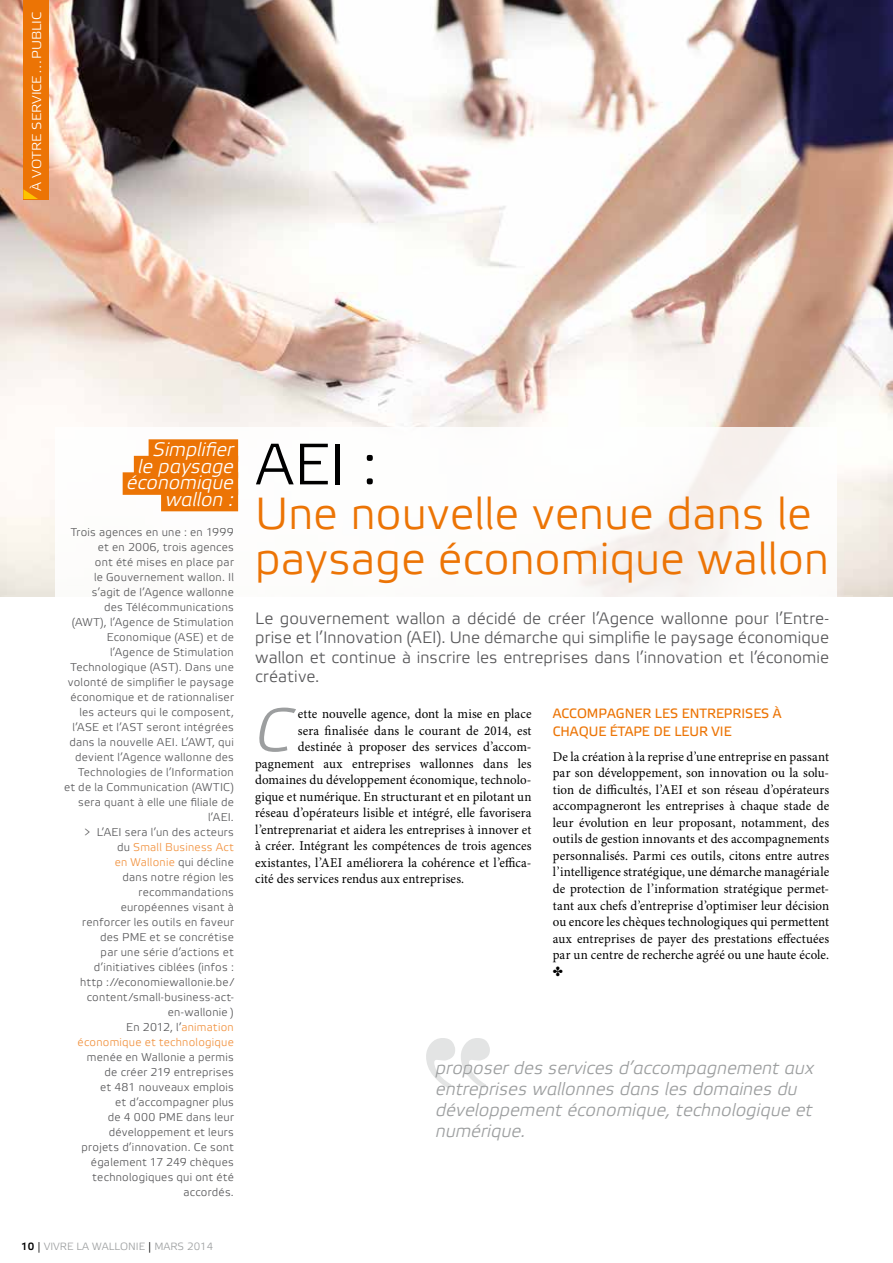
<style>
.page{position:relative;width:893px;height:1263px;background:#fff}
.page>*{position:absolute;margin:0;border:0;box-sizing:border-box;transform-origin:0 0}
.t1{font:italic 300 60.9px "Etelka";color:#9c9e9f}
.t2{font:58.35px "Etelka Light Pro";color:#000}
.t3{font:45px/45px "Etelka Light Pro";color:#ec7405}
.t4{font:italic 300 19.5px/16.5px "Etelka";color:#fff;text-align:right}
.t5{font:italic 300 18px/21px "Etelka";color:#9c9e9f}
.t6{font:16.5px/19.5px "Etelka Light Pro";letter-spacing:.005em;color:#58585a;text-align:justify}
.t7{font:13.5px/16.5px "Minion Pro";letter-spacing:.01em;color:#000;text-align:justify;scale:.96 1}
.t8{font:13.5px/18px "Etelka Text Pro";color:#ec7405;scale:.96 1}
.t9{font:12.9px "Etelka Light Pro";color:#fff;scale:1.05 1}
.t10{font:11.25px/15px "Etelka Light Pro";letter-spacing:.025em;color:#58585a;text-align:right}
.t11{font:10.5px "Etelka Light Pro";color:#9c9e9f}
.s1{color:#f1923f}
.s2{font-weight:700;color:#000}
.s3{color:#000}
</style>
<div class="page">
<svg style="left:426px;top:1038px;width:64px;height:50px"></svg>
<img style="left:0;top:0;width:893px;height:597px">
<div style="left:23px;top:0;width:26px;height:199px;background:#ec7405"></div>
<svg style="left:23px;top:189px;width:15px;height:10px"></svg>
<div style="left:55px;top:427px;width:781px;height:174px;background:#fff"></div>
<div style="left:149px;top:439px;width:89px;height:23px;background:#ec7405"></div>
<div style="left:134px;top:456px;width:104px;height:22px;background:#ec7405"></div>
<div style="left:123px;top:472px;width:115px;height:23px;background:#ec7405"></div>
<div style="left:161px;top:489px;width:77px;height:22px;background:#ec7405"></div>
<p class="t9" style="left:30px;top:190px;width:172px;rotate:-90deg">À VOTRE SERVICE…PUBLIC</p>
<h3 class="t4" style="left:127px;top:442px;width:108px">Simplifier<br>le paysage économique wallon :</h3>
<p class="t10" style="left:64px;top:525px;width:171px">Trois agences en une : en 1999 et en 2006, trois agences<br>ont été mises en place par<br>le Gouvernement wallon. Il s’agit de l’Agence wallonne<br>des Télécommunications<br>(AWT), l’Agence de Stimulation<br>Economique (ASE) et de l’Agence de Stimulation<br>Technologique (AST). Dans une volonté de simplifier le paysage économique et de rationnaliser les acteurs qui le composent, l’ASE et l’AST seront intégrées dans la nouvelle AEI. L’AWT, qui devient l’Agence wallonne des<br>Technologies de l’Information<br>et de la Communication (AWTIC) sera quant à elle une filiale de l’AEI.<br>&gt; L’AEI sera l’un des acteurs<br>du <span class="s1">Small Business Act<br>en Wallonie</span> qui décline<br>dans notre région les recommandations<br>européennes visant à<br>renforcer les outils en faveur des PME et se concrétise<br>par une série d’actions et d’initiatives ciblées (infos :<br>http ://economiewallonie.be/ content/small-business-act&shy;en-wallonie )<br>En 2012, l’<span class="s1">animation économique et technologique</span></p>
<p class="t10" style="left:82px;top:1050px;width:154px">menée en Wallonie a permis de créer 219 entreprises<br>et 481 nouveaux emplois<br>et d’accompagner plus<br>de 4 000 PME dans leur développement et leurs projets d’innovation. Ce sont également 17 249 chèques technologiques qui ont été accordés.</p>
<p class="t11" style="left:21px;top:1240px;width:193px"><span class="s2">10</span> <span class="s3">|</span> VIVRE LA WALLONIE <span class="s3">|</span> MARS 2014</p>
<h2 class="t2" style="left:255px;top:433px;width:124px">AEI :</h2>
<h3 class="t3" style="left:255px;top:494px;width:576px">Une nouvelle venue dans le paysage économique wallon</h3>
<p class="t6" style="left:255px;top:609px;width:576px">Le gouvernement wallon a décidé de créer l’Agence wallonne pour l’Entre&shy;prise et l’Innovation (AEI). Une démarche qui simplifie le paysage économique wallon et continue à inscrire les entreprises dans l’innovation et l’économie créative.</p>
<h1 class="t1" style="left:255px;top:695px;width:38px">C</h1>
<p class="t7" style="left:298px;top:706px;width:245px">ette nouvelle agence, dont la mise en place</p>
<p class="t7" style="left:298px;top:722px;width:245px">sera finalisée dans le courant de 2014, est</p>
<p class="t7" style="left:298px;top:739px;width:245px">destinée à proposer des services d’accom-</p>
<p class="t7" style="left:255px;top:755px;width:289px">pagnement aux entreprises wallonnes dans les</p>
<p class="t7" style="left:255px;top:772px;width:289px">domaines du développement économique, technolo-</p>
<p class="t7" style="left:255px;top:788px;width:289px">gique et numérique. En structurant et en pilotant un</p>
<p class="t7" style="left:255px;top:805px;width:289px">réseau d’opérateurs lisible et intégré, elle favorisera</p>
<p class="t7" style="left:255px;top:821px;width:289px">l’entreprenariat et aidera les entreprises à innover et</p>
<p class="t7" style="left:255px;top:838px;width:289px">à créer. Intégrant les compétences de trois agences</p>
<p class="t7" style="left:255px;top:854px;width:289px">existantes, l’AEI améliorera la cohérence et l’effica-</p>
<p class="t7" style="left:255px;top:871px;width:219px">cité des services rendus aux entreprises.</p>
<p class="t8" style="left:553px;top:705px;width:240px">ACCOMPAGNER LES ENTREPRISES À<br>CHAQUE ÉTAPE DE LEUR VIE</p>
<p class="t7" style="left:553px;top:749px;width:289px">De la création à la reprise d’une entreprise en passant par son développement, son innovation ou la solu&shy;tion de difficultés, l’AEI et son réseau d’opérateurs accompagneront les entreprises à chaque stade de leur évolution en leur proposant, notamment, des outils de gestion innovants et des accompagnements personnalisés. Parmi ces outils, citons entre autres l’intelligence stratégique, une démarche managériale de protection de l’information stratégique permet&shy;tant aux chefs d’entreprise d’optimiser leur décision ou encore les chèques technologiques qui permettent aux entreprises de payer des prestations effectuées par un centre de recherche agréé ou une haute école.</p>
<h3 class="t5" style="left:436px;top:1058px;width:380px">proposer des services d’accompagnement aux entreprises wallonnes dans les domaines du développement économique, technologique et numérique.</h3>
</div>
